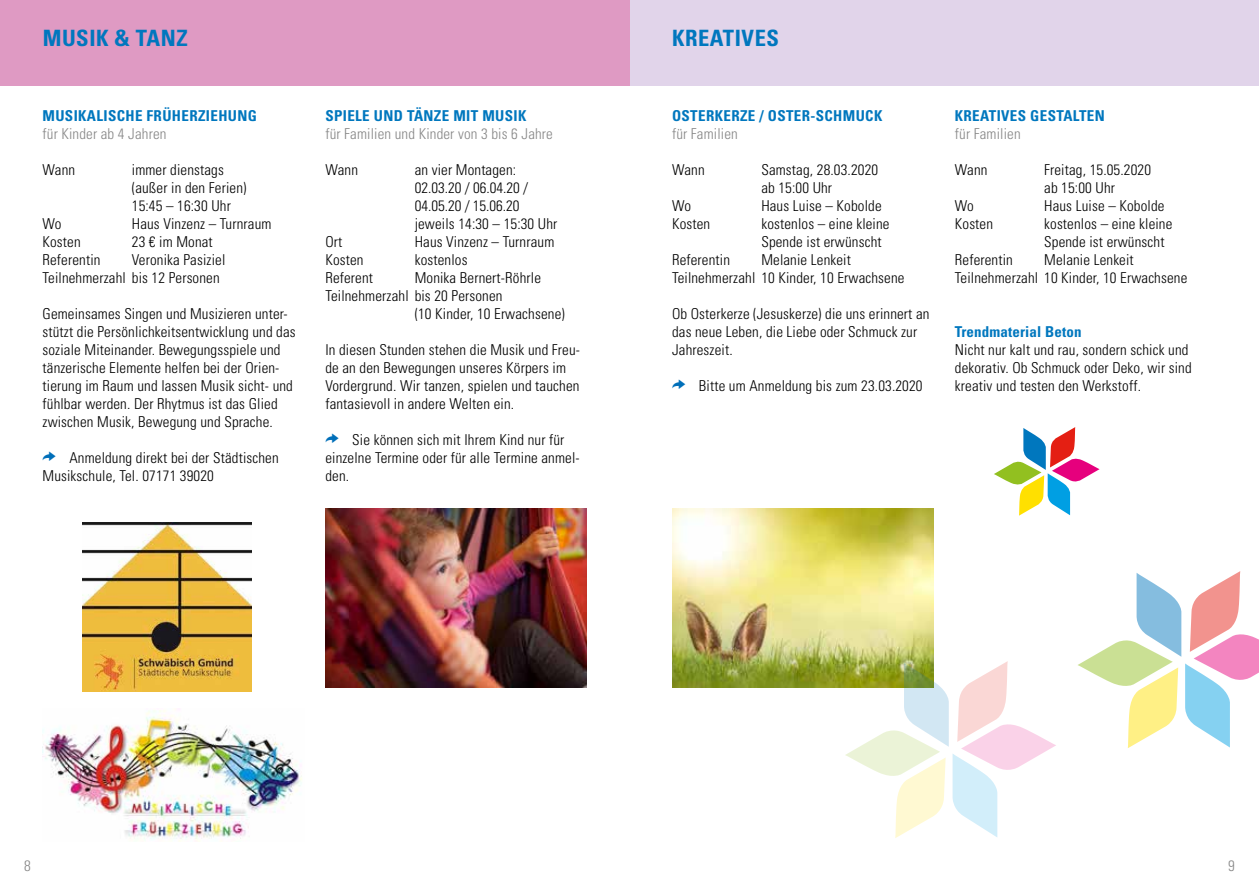
<style>
.page{position:relative;width:1259px;height:893px;background:#fff}
.page>*{position:absolute;margin:0;border:0;box-sizing:border-box;transform-origin:0 0}
.t1{font:700 condensed 22.5px "Univers LT Std";letter-spacing:.025em;color:#0077be}
.t2{font:300 condensed 15px/18px "Univers LT Std";letter-spacing:.01em;color:#000}
.t3{font:700 condensed 15px "Univers LT Std";letter-spacing:.025em;color:#0077be}
.t4{font:300 condensed 15px "Univers LT Std";letter-spacing:.01em;color:#878787}
</style>
<div class="page">
<div style="left:629px;top:0;width:630px;height:85px;background:#e1d4ea"></div>
<div style="left:0;top:0;width:629px;height:85px;background:#df9ac3"></div>
<img style="left:83px;top:523px;width:168px;height:168px">
<img style="left:43px;top:709px;width:259px;height:132px">
<svg style="left:1078px;top:571px;width:181px;height:177px"></svg>
<svg style="left:994px;top:427px;width:105px;height:89px"></svg>
<img style="left:672px;top:509px;width:261px;height:178px">
<img style="left:325px;top:509px;width:262px;height:178px">
<svg style="left:845px;top:661px;width:211px;height:177px"></svg>
<h1 class="t1" style="left:43px;top:24px;width:146px">MUSIK &amp; TANZ</h1>
<h1 class="t1" style="left:672px;top:24px;width:108px">KREATIVES</h1>
<p class="t3" style="left:43px;top:107px;width:216px">MUSIKALISCHE FRÜHERZIEHUNG</p>
<p class="t4" style="left:43px;top:125px;width:125px">für Kinder ab 4 Jahren</p>
<p class="t2" style="left:43px;top:161px;width:34px">Wann</p>
<p class="t2" style="left:132px;top:161px;width:116px">immer dienstags (außer in den Ferien)<br>15:45 – 16:30 Uhr</p>
<p class="t2" style="left:43px;top:215px;width:21px">Wo</p>
<p class="t2" style="left:132px;top:215px;width:141px">Haus Vinzenz – Turnraum</p>
<p class="t2" style="left:43px;top:233px;width:40px">Kosten</p>
<p class="t2" style="left:132px;top:233px;width:82px">23 € im Monat</p>
<p class="t2" style="left:43px;top:251px;width:59px">Referentin</p>
<p class="t2" style="left:43px;top:251px;width:184px;text-indent:89px">Veronika Pasiziel<br>Teilnehmerzahl bis 12 Personen</p>
<p class="t2" style="left:43px;top:305px;width:255px">Gemeinsames Singen und Musizieren unter&shy;stützt die Persönlichkeitsentwicklung und das soziale Miteinander. Bewegungsspiele und tänzerische Elemente helfen bei der Orien&shy;tierung im Raum und lassen Musik sicht- und fühlbar werden. Der Rhytmus ist das Glied zwischen Musik, Bewegung und Sprache.</p>
<p class="t2" style="left:43px;top:449px;width:238px;text-indent:27px">Anmeldung direkt bei der Städtischen<br>Musikschule, Tel. 07171 39020</p>
<p class="t3" style="left:325px;top:106px;width:202px">SPIELE UND TÄNZE MIT MUSIK</p>
<p class="t4" style="left:325px;top:125px;width:229px">für Familien und Kinder von 3 bis 6 Jahre</p>
<p class="t2" style="left:325px;top:161px;width:34px">Wann</p>
<p class="t2" style="left:415px;top:161px;width:144px">an vier Montagen:<br>02.03.20 / 06.04.20 /<br>04.05.20 / 15.06.20 jeweils 14:30 – 15:30 Uhr</p>
<p class="t2" style="left:325px;top:233px;width:18px">Ort</p>
<p class="t2" style="left:415px;top:233px;width:141px">Haus Vinzenz – Turnraum</p>
<p class="t2" style="left:325px;top:251px;width:40px">Kosten</p>
<p class="t2" style="left:415px;top:251px;width:54px">kostenlos</p>
<p class="t2" style="left:325px;top:269px;width:49px">Referent</p>
<p class="t2" style="left:415px;top:269px;width:128px">Monika Bernert-Röhrle</p>
<p class="t2" style="left:325px;top:287px;width:179px">Teilnehmerzahl bis 20 Personen</p>
<p class="t2" style="left:415px;top:305px;width:152px">(10 Kinder, 10 Erwachsene)</p>
<p class="t2" style="left:325px;top:341px;width:256px">In diesen Stunden stehen die Musik und Freu&shy;de an den Bewegungen unseres Körpers im Vordergrund. Wir tanzen, spielen und tauchen fantasievoll in andere Welten ein.</p>
<p class="t2" style="left:325px;top:431px;width:256px;text-indent:27px">Sie können sich mit Ihrem Kind nur für einzelne Termine oder für alle Termine anmel&shy;den.</p>
<p class="t3" style="left:672px;top:106px;width:212px">OSTERKERZE / OSTER-SCHMUCK</p>
<p class="t4" style="left:672px;top:124px;width:67px">für Familien</p>
<p class="t2" style="left:672px;top:160px;width:34px">Wann</p>
<p class="t2" style="left:761px;top:160px;width:118px">Samstag, 28.03.2020 ab 15:00 Uhr</p>
<p class="t2" style="left:672px;top:196px;width:21px">Wo</p>
<p class="t2" style="left:761px;top:196px;width:122px">Haus Luise – Kobolde</p>
<p class="t2" style="left:672px;top:214px;width:40px">Kosten</p>
<p class="t2" style="left:761px;top:214px;width:130px">kostenlos – eine kleine<br>Spende ist erwünscht</p>
<p class="t2" style="left:672px;top:250px;width:59px">Referentin</p>
<p class="t2" style="left:672px;top:250px;width:234px;text-indent:89px">Melanie Lenkeit<br>Teilnehmerzahl 10 Kinder, 10 Erwachsene</p>
<p class="t2" style="left:672px;top:304px;width:259px">Ob Osterkerze (Jesuskerze) die uns erinnert an das neue Leben, die Liebe oder Schmuck zur<br>Jahreszeit.</p>
<p class="t2" style="left:699px;top:376px;width:225px">Bitte um Anmeldung bis zum 23.03.2020</p>
<p class="t3" style="left:955px;top:106px;width:151px">KREATIVES GESTALTEN</p>
<p class="t4" style="left:955px;top:125px;width:67px">für Familien</p>
<p class="t2" style="left:955px;top:161px;width:34px">Wann</p>
<p class="t2" style="left:1044px;top:161px;width:108px">Freitag, 15.05.2020 ab 15:00 Uhr</p>
<p class="t2" style="left:955px;top:197px;width:21px">Wo</p>
<p class="t2" style="left:1044px;top:197px;width:122px">Haus Luise – Kobolde</p>
<p class="t2" style="left:955px;top:215px;width:40px">Kosten</p>
<p class="t2" style="left:1044px;top:215px;width:130px">kostenlos – eine kleine<br>Spende ist erwünscht</p>
<p class="t2" style="left:955px;top:251px;width:59px">Referentin</p>
<p class="t2" style="left:955px;top:251px;width:234px;text-indent:89px">Melanie Lenkeit<br>Teilnehmerzahl 10 Kinder, 10 Erwachsene</p>
<p class="t3" style="left:955px;top:322px;width:128px">Trendmaterial Beton</p>
<p class="t2" style="left:955px;top:341px;width:238px">Nicht nur kalt und rau, sondern schick und dekorativ. Ob Schmuck oder Deko, wir sind kreativ und testen den Werkstoff.</p>
<p class="t4" style="left:24px;top:856px;width:8px">8</p>
<p class="t4" style="left:1228px;top:856px;width:8px">9</p>
</div>
